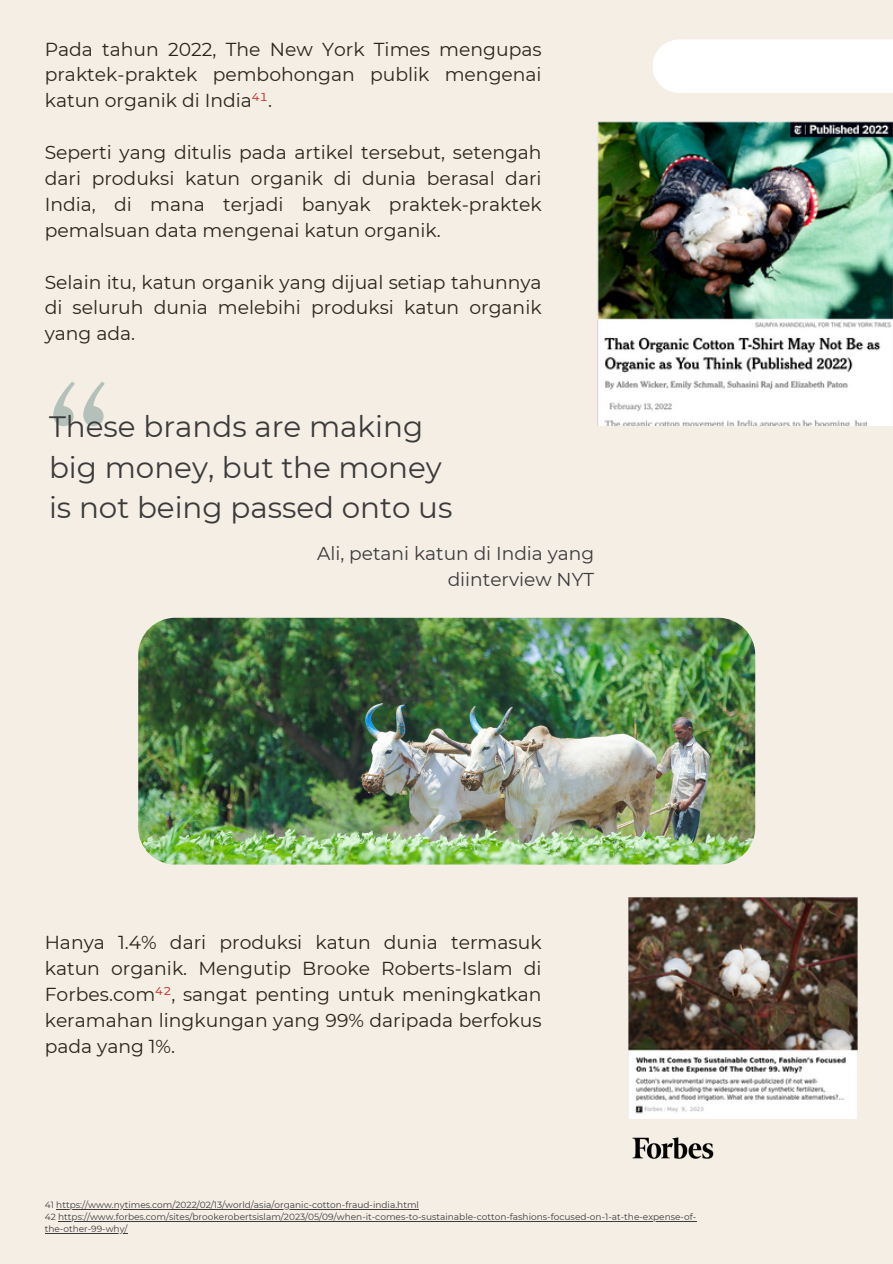
<style>
.page{position:relative;width:893px;height:1264px;background:#fff}
.page>*{position:absolute;margin:0;border:0;box-sizing:border-box;transform-origin:0 0}
.t1{font:213.9px "Marcellus";color:#b3c1ba}
.t2{font:29.4px/40.5px "Montserrat";color:#3b3b3b}
.t3{font:18.75px/25.8px "Montserrat";color:#2a241b;text-align:justify}
.t4{font:18.6px/25.8px "Montserrat";color:#3b3b3b;text-align:right}
.t5{font:9px/12px "Montserrat";color:#3b3b3b}
.s1{color:#c6302c}
</style>
<div class="page">
<div style="left:0;top:0;width:892px;height:1263px;background:#f4eee5"></div>
<div style="left:653px;top:39px;width:239px;height:54px;background:#fff"></div>
<img style="left:138px;top:617px;width:617px;height:247px;border-radius:37px">
<img style="left:597px;top:121px;width:295px;height:304px">
<img style="left:628px;top:897px;width:229px;height:221px">
<img style="left:632px;top:1137px;width:82px;height:22px">
<hr style="left:56px;top:1208px;width:363px;height:1px;background:#3b3b3b">
<hr style="left:58px;top:1220px;width:638px;height:1px;background:#3b3b3b">
<hr style="left:45px;top:1232px;width:83px;height:1px;background:#3b3b3b">
<p class="t3" style="left:45px;top:36px;width:498px">Pada tahun 2022, The New York Times mengupas praktek-praktek pembohongan publik mengenai katun organik di India<span class="s1">⁴¹</span>.</p>
<p class="t3" style="left:45px;top:139px;width:498px">Seperti yang ditulis pada artikel tersebut, setengah dari produksi katun organik di dunia berasal dari India, di mana terjadi banyak praktek-praktek pemalsuan data mengenai katun organik.</p>
<p class="t3" style="left:45px;top:269px;width:498px">Selain itu, katun organik yang dijual setiap tahunnya di seluruh dunia melebihi produksi katun organik yang ada.</p>
<p class="t1" style="left:45px;top:325px;width:68px">“</p>
<p class="t2" style="left:49px;top:406px;width:405px">These brands are making big money, but the money is not being passed onto us</p>
<p class="t4" style="left:317px;top:540px;width:278px">Ali, petani katun di India yang diinterview NYT</p>
<p class="t3" style="left:45px;top:929px;width:498px">Hanya 1.4% dari produksi katun dunia termasuk katun organik. Mengutip Brooke Roberts-Islam di Forbes.com<span class="s1">⁴²</span>, sangat penting untuk meningkatkan keramahan lingkungan yang 99% daripada berfokus pada yang 1%.</p>
<p class="t5" style="left:45px;top:1198px;width:376px">41 https://www.nytimes.com/2022/02/13/world/asia/organic-cotton-fraud-india.html</p>
<p class="t5" style="left:45px;top:1210px;width:653px">42 https://www.forbes.com/sites/brookerobertsislam/2023/05/09/when-it-comes-to-sustainable-cotton-fashions-focused-on-1-at-the-expense-of&shy;the-other-99-why/</p>
</div>
